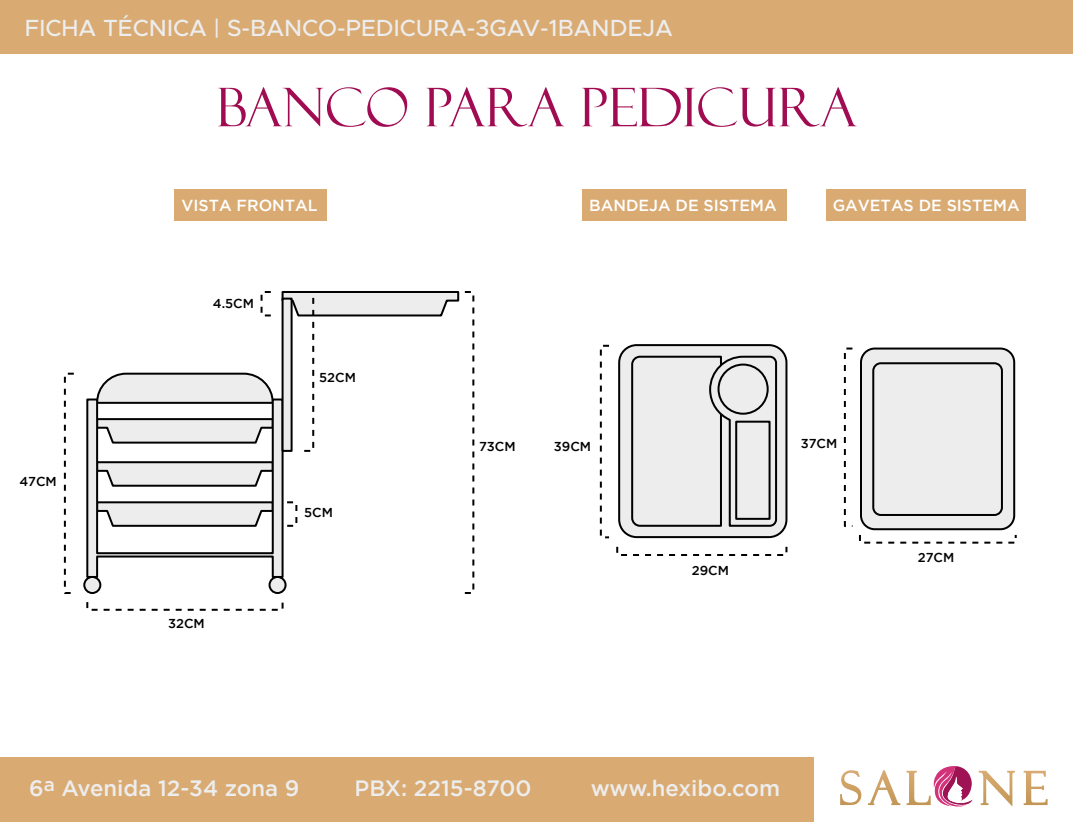
<style>
.page{position:relative;width:1073px;height:822px;background:#fff}
.page>*{position:absolute;margin:0;border:0;box-sizing:border-box;transform-origin:0 0}
.t1{font:53.4px "Felix Titling";color:#a00b52}
.t2{font:500 23.5px "Metropolis";color:#ededed}
.t3{font:500 22.15px "Gotham";color:#ededed}
.t4{font:500 16px "Gotham";color:#fff}
.t5{font:500 12.9px "Gotham";color:#000}
</style>
<div class="page">
<div style="left:0;top:0;width:1072px;height:54px;background:#d9ab73"></div>
<svg style="left:840px;top:770px;width:21px;height:35px"></svg>
<svg style="left:868px;top:770px;width:32px;height:35px"></svg>
<svg style="left:978px;top:771px;width:36px;height:36px"></svg>
<svg style="left:1023px;top:771px;width:24px;height:34px"></svg>
<svg style="left:906px;top:766px;width:66px;height:41px"></svg>
<div style="left:0;top:757px;width:814px;height:65px;background:#d9ab73"></div>
<div style="left:174px;top:189px;width:153px;height:32px;background:#d9ab73"></div>
<div style="left:581px;top:189px;width:205px;height:32px;background:#d9ab73"></div>
<div style="left:825px;top:189px;width:200px;height:32px;background:#d9ab73"></div>
<div style="left:269px;top:577px;width:16px;height:16px;background:#ededed;border-radius:50%"></div>
<div style="left:268px;top:576px;width:18px;height:18px;border:2px solid #010101;border-radius:50%"></div>
<div style="left:84px;top:577px;width:16px;height:16px;background:#ededed;border-radius:50%"></div>
<div style="left:83px;top:576px;width:18px;height:18px;border:2px solid #010101;border-radius:50%"></div>
<div style="left:619px;top:345px;width:167px;height:192px;background:#ededed;border-radius:18px"></div>
<div style="left:618px;top:344px;width:169px;height:194px;border:2px solid #010101;border-radius:18px"></div>
<svg style="left:631px;top:355px;width:146px;height:172px"></svg>
<div style="left:718px;top:365px;width:49px;height:49px;background:#ededed;border-radius:50%"></div>
<div style="left:717px;top:364px;width:51px;height:51px;border:2px solid #010101;border-radius:50%"></div>
<div style="left:735px;top:421px;width:35px;height:99px;background:#ededed;border:2px solid #010101"></div>
<div style="left:860px;top:349px;width:153px;height:180px;background:#ededed;border-radius:14px"></div>
<div style="left:859px;top:348px;width:155px;height:182px;border:2px solid #010101;border-radius:14px"></div>
<div style="left:872px;top:362px;width:130px;height:154px;border:2px solid #010101;border-radius:8px"></div>
<div style="left:616px;top:546px;width:171px;height:10px;border:2px dashed #010101"></div>
<div style="left:843px;top:348px;width:10px;height:179px;border:2px dashed #010101"></div>
<svg style="left:87px;top:291px;width:373px;height:286px"></svg>
<div style="left:260px;top:291px;width:12px;height:25px;border:2px dashed #010101"></div>
<div style="left:286px;top:501px;width:11px;height:26px;border:2px dashed #010101"></div>
<p class="t2" style="left:25px;top:14px;width:649px">FICHA TÉCNICA | S-BANCO-PEDICURA-3GAV-1BANDEJA</p>
<h1 class="t1" style="left:216px;top:77px;width:642px">BANCO PARA PEDICURA</h1>
<p class="t4" style="left:181px;top:196px;width:138px">VISTA FRONTAL</p>
<p class="t4" style="left:589px;top:196px;width:189px">BANDEJA DE SISTEMA</p>
<p class="t4" style="left:832px;top:196px;width:188px">GAVETAS DE SISTEMA</p>
<p class="t5" style="left:19px;top:474px;width:39px">47CM</p>
<p class="t5" style="left:213px;top:296px;width:43px">4.5CM</p>
<p class="t5" style="left:168px;top:616px;width:38px">32CM</p>
<p class="t5" style="left:319px;top:370px;width:38px">52CM</p>
<p class="t5" style="left:304px;top:505px;width:30px">5CM</p>
<p class="t5" style="left:479px;top:439px;width:38px">73CM</p>
<p class="t5" style="left:553px;top:439px;width:39px">39CM</p>
<p class="t5" style="left:800px;top:436px;width:38px">37CM</p>
<p class="t5" style="left:691px;top:563px;width:39px">29CM</p>
<p class="t3" style="left:29px;top:776px;width:271px">6<sup>a</sup> Avenida 12-34 zona 9</p>
<p class="t3" style="left:354px;top:776px;width:178px">PBX: 2215-8700</p>
<p class="t3" style="left:590px;top:776px;width:191px">www.hexibo.com</p>
<p class="t5" style="left:917px;top:550px;width:38px">27CM</p>
</div>
